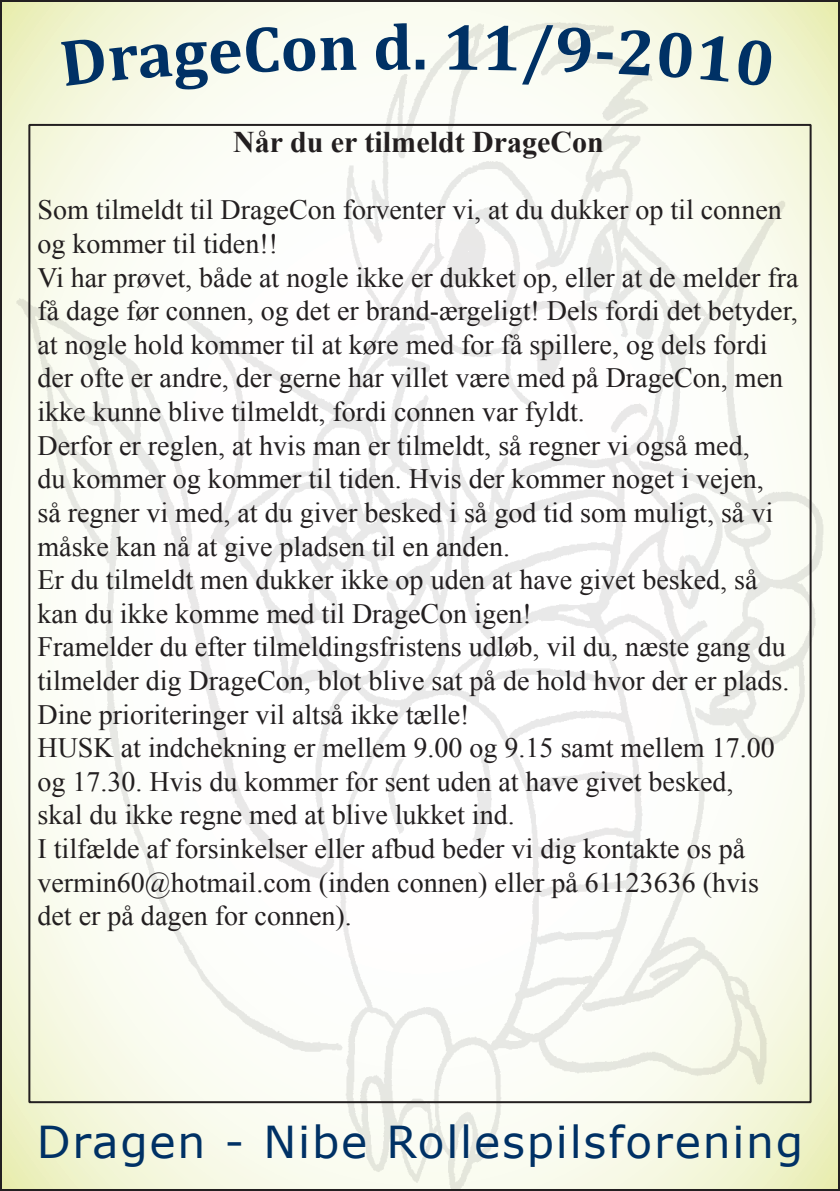
<style>
.page{position:relative;width:840px;height:1191px;background:#fff}
.page>*{position:absolute;margin:0;border:0;box-sizing:border-box;transform-origin:0 0}
.t1{font:700 66px "Cambria";color:#003165}
.t2{font:44px "Verdana";letter-spacing:.04em;color:#003165}
.t3{font:700 30px "Times New Roman";color:#231f20}
.t4{font:28px/33.6px "Times New Roman";color:#231f20}
</style>
<div class="page">
<img style="left:2px;top:0;width:837px;height:1191px">
<svg style="left:61px;top:27px;width:295px;height:63px"></svg>
<svg style="left:447px;top:24px;width:165px;height:61px"></svg>
<svg style="left:618px;top:29px;width:33px;height:46px;background:#f4f6e6"></svg>
<div style="left:657px;top:32px;width:35px;height:47px;background:#f7f9e5"></div>
<svg style="left:698px;top:35px;width:75px;height:52px;background:#f3f6da"></svg>
<h1 class="t1" style="left:373px;top:7px;width:56px">d.</h1>
<p class="t3" style="left:233px;top:121px;width:372px">Når du er tilmeldt DrageCon</p>
<p class="t4" style="left:37px;top:193px;width:762px">Som tilmeldt til DrageCon forventer vi, at du dukker op til connen og kommer til tiden!!<br>Vi har prøvet, både at nogle ikke er dukket op, eller at de melder fra få dage før connen, og det er brand-ærgeligt! Dels fordi det betyder, at nogle hold kommer til at køre med for få spillere, og dels fordi der ofte er andre, der gerne har villet være med på DrageCon, men ikke kunne blive tilmeldt, fordi connen var fyldt.<br>Derfor er reglen, at hvis man er tilmeldt, så regner vi også med,<br>du kommer og kommer til tiden. Hvis der kommer noget i vejen,<br>så regner vi med, at du giver besked i så god tid som muligt, så vi måske kan nå at give pladsen til en anden.<br>Er du tilmeldt men dukker ikke op uden at have givet besked, så kan du ikke komme med til DrageCon igen!<br>Framelder du efter tilmeldingsfristens udløb, vil du, næste gang du tilmelder dig DrageCon, blot blive sat på de hold hvor der er plads.<br>Dine prioriteringer vil altså ikke tælle!<br>HUSK at indchekning er mellem 9.00 og 9.15 samt mellem 17.00 og 17.30. Hvis du kommer for sent uden at have givet besked,<br>skal du ikke regne med at blive lukket ind.<br>I tilfælde af forsinkelser eller afbud beder vi dig kontakte os på vermin60@hotmail.com (inden connen) eller på 61123636 (hvis det er på dagen for connen).</p>
<h2 class="t2" style="left:37px;top:1114px;width:767px">Dragen - Nibe Rollespilsforening</h2>
</div>
